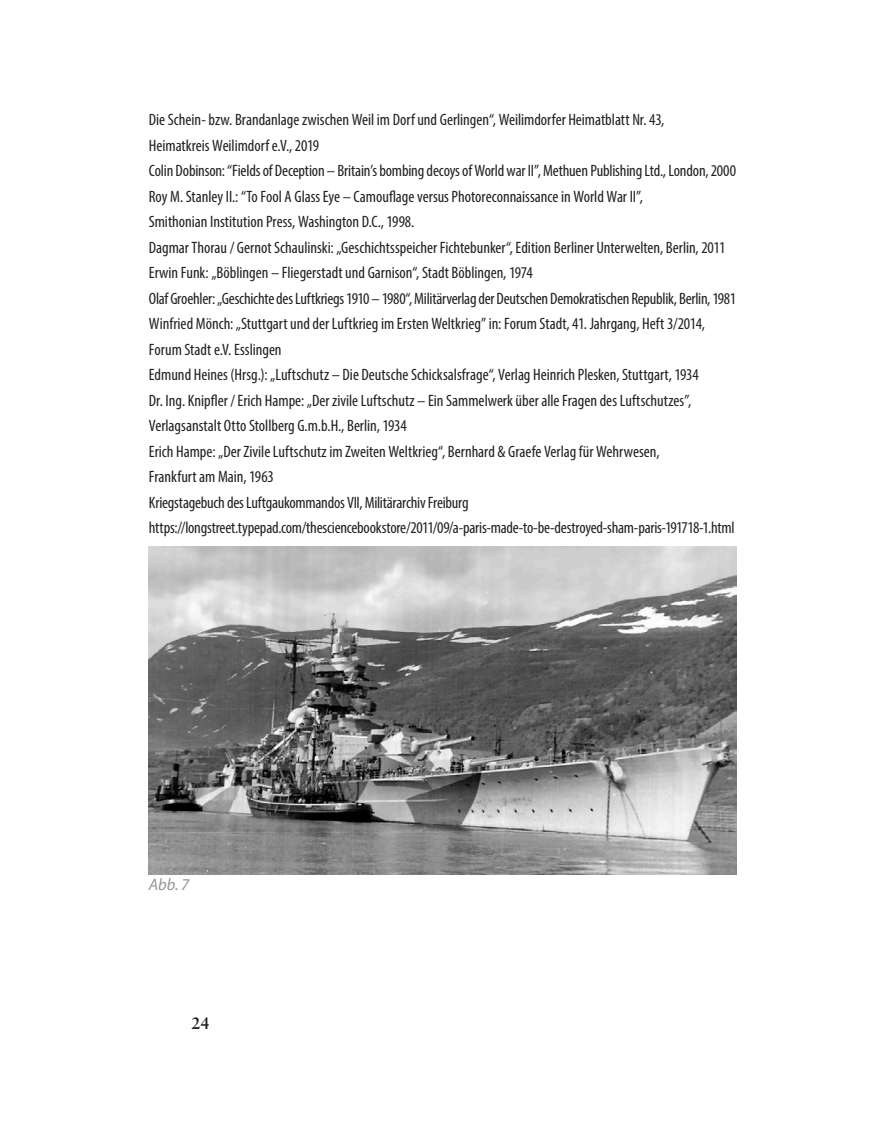
<style>
.page{position:relative;width:885px;height:1127px;background:#fff}
.page>*{position:absolute;margin:0;border:0;box-sizing:border-box;transform-origin:0 0}
.t1{font:condensed 16.5px/25.5px "Myriad Pro";letter-spacing:-.005em;color:#231f20}
.t2{font:italic 16.5px "Myriad Pro";color:#939598}
.t3{font:700 16.5px "Sabon";color:#231f20}
</style>
<div class="page">
<img style="left:149px;top:546px;width:587px;height:328px">
<p class="t1" style="left:149px;top:107px;width:588px">Die Schein- bzw. Brandanlage zwischen Weil im Dorf und Gerlingen“, Weilimdorfer Heimatblatt Nr. 43,<br>Heimatkreis Weilimdorf e.V., 2019<br>Colin Dobinson: “Fields of Deception – Britain’s bombing decoys of World war II”, Methuen Publishing Ltd., London, 2000<br>Roy M. Stanley II.: “To Fool A Glass Eye – Camouflage versus Photoreconnaissance in World War II”,<br>Smithonian Institution Press, Washington D.C., 1998.<br>Dagmar Thorau / Gernot Schaulinski: „Geschichtsspeicher Fichtebunker“, Edition Berliner Unterwelten, Berlin, 2011<br>Erwin Funk: „Böblingen – Fliegerstadt und Garnison“, Stadt Böblingen, 1974<br>Olaf Groehler: „Geschichte des Luftkriegs 1910 – 1980“, Militärverlag der Deutschen Demokratischen Republik, Berlin, 1981<br>Winfried Mönch: „Stuttgart und der Luftkrieg im Ersten Weltkrieg” in: Forum Stadt, 41. Jahrgang, Heft 3/2014, Forum Stadt e.V. Esslingen<br>Edmund Heines (Hrsg.): „Luftschutz – Die Deutsche Schicksalsfrage“, Verlag Heinrich Plesken, Stuttgart, 1934<br>Dr. Ing. Knipfler / Erich Hampe: „Der zivile Luftschutz – Ein Sammelwerk über alle Fragen des Luftschutzes”, Verlagsanstalt Otto Stollberg G.m.b.H., Berlin, 1934<br>Erich Hampe: „Der Zivile Luftschutz im Zweiten Weltkrieg“, Bernhard &amp; Graefe Verlag für Wehrwesen,<br>Frankfurt am Main, 1963<br>Kriegstagebuch des Luftgaukommandos VII, Militärarchiv Freiburg https://longstreet.typepad.com/thesciencebookstore/2011/09/a-paris-made-to-be-destroyed-sham-paris-191718-1.html</p>
<p class="t2" style="left:149px;top:874px;width:41px">Abb. 7</p>
<p class="t3" style="left:191px;top:1013px;width:20px">24</p>
</div>
